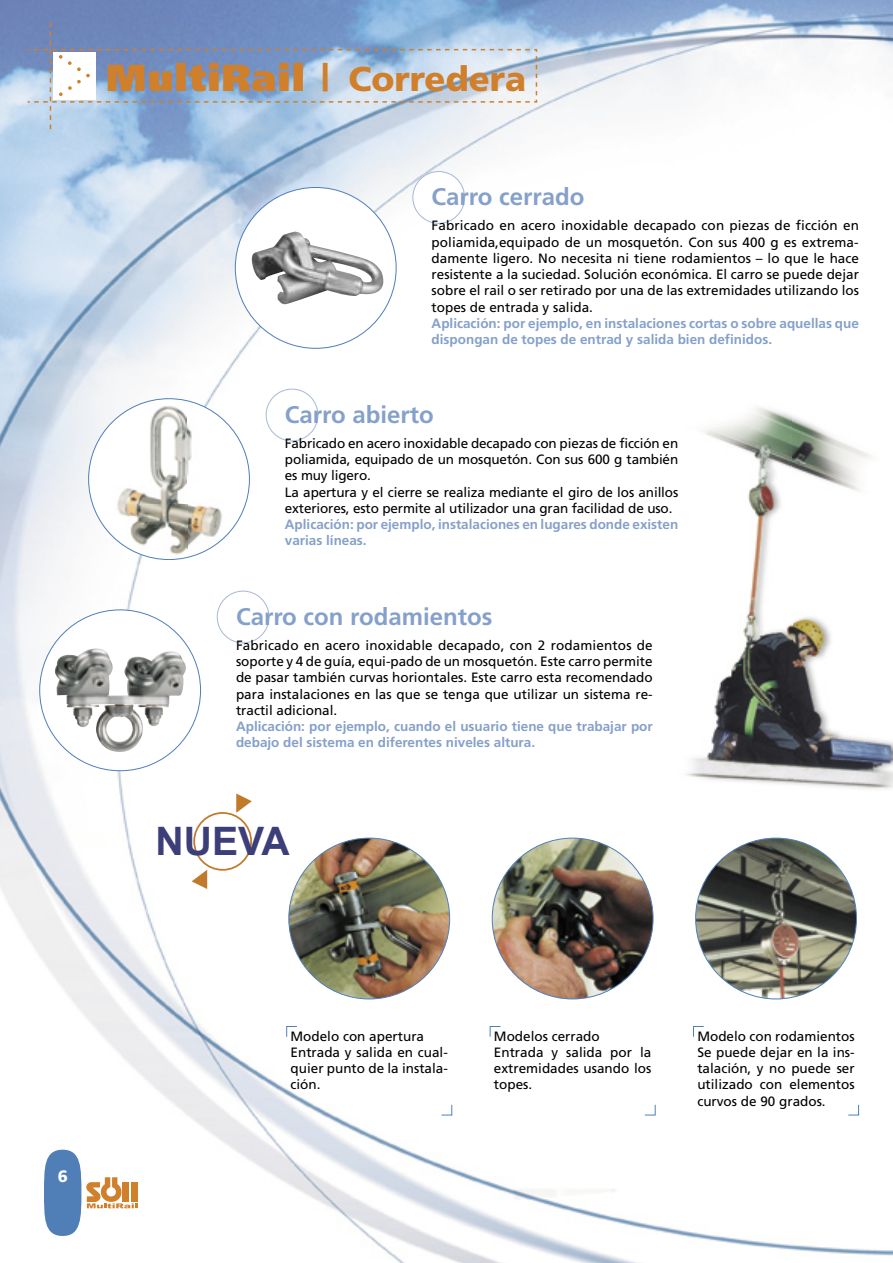
<style>
.page{position:relative;width:893px;height:1263px;background:#fff}
.page>*{position:absolute;margin:0;border:0;box-sizing:border-box;transform-origin:0 0}
.t1{font:700 39.15px "Arial";color:#3c3e79}
.t2{font:900 37.5px "Frutiger";letter-spacing:.03em;color:#d07f2b}
.t3{font:700 24px "Frutiger";color:#85a0ca}
.t4{font:900 16.5px "Frutiger";color:#fff}
.t5{font:13.5px/16.2px "Frutiger";color:#000}
.t6{font:700 13.5px/16.2px "Frutiger";color:#85a0ca}
.s1{font-style:inherit}
.s2{font-size:34.5px}
</style>
<div class="page">
<img style="left:0;top:0;width:893px;height:1263px">
<div style="left:413px;top:172px;width:52px;height:51px;background:#fff;border-radius:50%"></div>
<div style="left:412px;top:171px;width:53px;height:53px;border:1px solid #a7b8d6;border-radius:50%"></div>
<div style="left:43px;top:1149px;width:39px;height:88px;background:#507fb8;border-radius:50%"></div>
<div style="left:42px;top:1148px;width:41px;height:89px;border:2px solid #fff;border-radius:50%"></div>
<svg style="left:86px;top:1177px;width:51px;height:31px"></svg>
<img style="left:289px;top:838px;width:161px;height:161px">
<img style="left:492px;top:838px;width:161px;height:161px">
<svg style="left:441px;top:1104px;width:12px;height:12px"></svg>
<svg style="left:286px;top:1026px;width:12px;height:11px"></svg>
<svg style="left:644px;top:1104px;width:12px;height:12px"></svg>
<svg style="left:489px;top:1026px;width:12px;height:11px"></svg>
<svg style="left:848px;top:1104px;width:11px;height:12px"></svg>
<svg style="left:693px;top:1026px;width:11px;height:11px"></svg>
<div style="left:235px;top:187px;width:161px;height:161px;background:#fff;border-radius:50%"></div>
<img style="left:251px;top:231px;width:133px;height:74px">
<div style="left:89px;top:399px;width:160px;height:160px;background:#fff;border-radius:50%"></div>
<img style="left:114px;top:403px;width:110px;height:153px">
<div style="left:266px;top:389px;width:52px;height:52px;background:#fff;border-radius:50%"></div>
<div style="left:266px;top:389px;width:52px;height:52px;border:1px solid #a7b8d6;border-radius:50%"></div>
<div style="left:217px;top:591px;width:52px;height:52px;background:#fff;border-radius:50%"></div>
<div style="left:217px;top:591px;width:52px;height:52px;border:1px solid #a7b8d6;border-radius:50%"></div>
<img style="left:696px;top:838px;width:160px;height:161px">
<img style="left:642px;top:384px;width:251px;height:421px">
<div style="left:193px;top:812px;width:59px;height:59px;border:2px solid #c1792c;border-radius:50%"></div>
<svg style="left:236px;top:793px;width:16px;height:20px"></svg>
<svg style="left:192px;top:870px;width:15px;height:19px"></svg>
<svg style="left:26px;top:22px;width:512px;height:107px;background:#a3b9d7"></svg>
<div style="left:40px;top:610px;width:161px;height:161px;background:#fff;border-radius:50%"></div>
<img style="left:54px;top:648px;width:133px;height:105px">
<h2 class="t2" style="left:106px;top:55px;width:421px">MultiRail <span class="s1">|</span> <span class="s2">Corredera</span></h2>
<h3 class="t3" style="left:432px;top:183px;width:154px">Carro cerrado</h3>
<p class="t5" style="left:432px;top:217px;width:429px;text-align:justify">Fabricado en acero inoxidable decapado con piezas de ficción en poliamida,equipado de un mosquetón. Con sus 400 g es extrema&shy;damente ligero. No necesita ni tiene rodamientos – lo que le hace resistente a la suciedad. Solución económica. El carro se puede dejar sobre el rail o ser retirado por una de las extremidades utilizando los topes de entrada y salida.</p>
<p class="t6" style="left:432px;top:315px;width:429px">Aplicación: por ejemplo, en instalaciones cortas o sobre aquellas que dispongan de topes de entrad y salida bien definidos.</p>
<h3 class="t3" style="left:285px;top:401px;width:150px">Carro abierto</h3>
<p class="t5" style="left:285px;top:435px;width:395px">Fabricado en acero inoxidable decapado con piezas de ficción en poliamida, equipado de un mosquetón. Con sus 600 g también es muy ligero.<br>La apertura y el cierre se realiza mediante el giro de los anillos exteriores, esto permite al utilizador una gran facilidad de uso.</p>
<p class="t6" style="left:285px;top:516px;width:395px">Aplicación: por ejemplo, instalaciones en lugares donde existen varias líneas.</p>
<h3 class="t3" style="left:236px;top:603px;width:258px">Carro con rodamientos</h3>
<p class="t5" style="left:236px;top:637px;width:418px;text-align:justify">Fabricado en acero inoxidable decapado, con 2 rodamientos de soporte y 4 de guía, equi-pado de un mosquetón. Este carro permite de pasar también curvas horiontales. Este carro esta recomendado para instalaciones en las que se tenga que utilizar un sistema re&shy;tractil adicional.</p>
<p class="t6" style="left:236px;top:718px;width:418px">Aplicación: por ejemplo, cuando el usuario tiene que trabajar por debajo del sistema en diferentes niveles altura.</p>
<h1 class="t1" style="left:155px;top:815px;width:136px">NUEVA</h1>
<p class="t4" style="left:58px;top:1166px;width:12px">6</p>
<p class="t5" style="left:291px;top:1028px;width:159px">Modelo con apertura<br>En trada y salida en cual&shy;quier punto de la instala&shy;ción.</p>
<p class="t5" style="left:494px;top:1028px;width:159px">Modelos cerrado<br>Entrada y salida por la extremidades usando los topes.</p>
<p class="t5" style="left:697px;top:1028px;width:159px;text-align:justify">Modelo con rodamientos Se puede dejar en la ins&shy;talación, y no puede ser utilizado con elementos curvos de 90 grados.</p>
</div>
